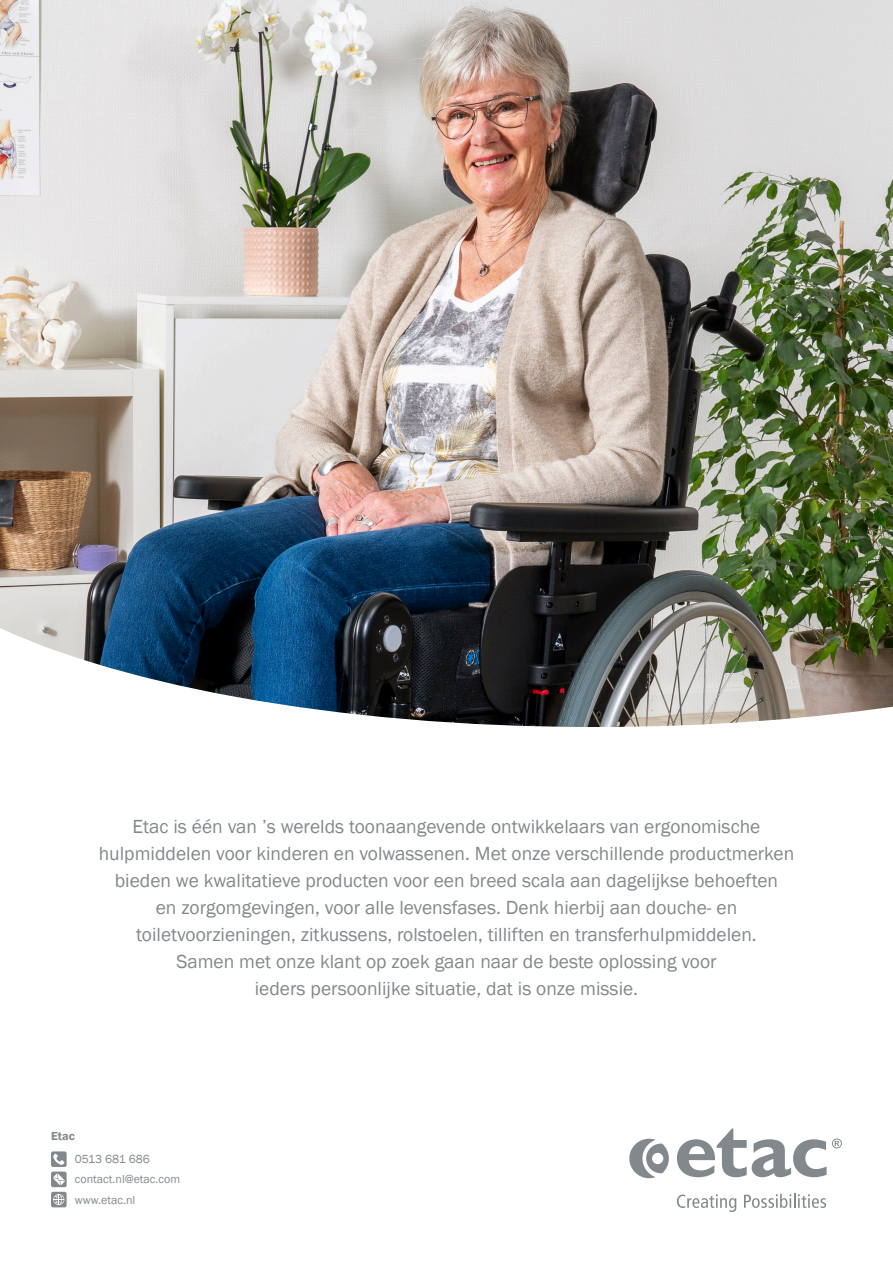
<style>
.page{position:relative;width:893px;height:1263px;background:#fff}
.page>*{position:absolute;margin:0;border:0;box-sizing:border-box;transform-origin:0 0}
.t1{font:19.5px/27px "Franklin Gothic";color:#83888c;text-align:center}
.t2{font:12px/20.2px "Franklin Gothic";color:#83888c}
.t3{font:600 12px "Franklin Gothic";color:#83888c}
</style>
<div class="page">
<img style="left:0;top:0;width:893px;height:618px">
<svg style="left:0;top:618px;width:893px;height:592px"></svg>
<div style="left:51px;top:1151px;width:16px;height:16px;background:#83888c;border-radius:2px"></div>
<svg style="left:53px;top:1153px;width:11px;height:12px"></svg>
<div style="left:51px;top:1171px;width:16px;height:16px;background:#83888c;border-radius:2px"></div>
<svg style="left:53px;top:1173px;width:12px;height:12px"></svg>
<div style="left:51px;top:1192px;width:16px;height:15px;background:#83888c;border-radius:2px"></div>
<svg style="left:53px;top:1194px;width:11px;height:11px"></svg>
<svg style="left:677px;top:1128px;width:165px;height:49px"></svg>
<svg style="left:629px;top:1139px;width:40px;height:39px"></svg>
<svg style="left:677px;top:1194px;width:59px;height:18px"></svg>
<svg style="left:744px;top:1194px;width:82px;height:14px"></svg>
<p class="t1" style="left:99px;top:813px;width:697px">Etac is één van ’s werelds toonaangevende ontwikkelaars van ergonomische hulpmiddelen voor kinderen en volwassenen. Met onze verschillende productmerken bieden we kwalitatieve producten voor een breed scala aan dagelijkse behoeften<br>en zorgomgevingen, voor alle levensfases. Denk hierbij aan douche- en toiletvoorzieningen, zitkussens, rolstoelen, tilliften en transferhulpmiddelen.<br>Samen met onze klant op zoek gaan naar de beste oplossing voor<br>ieders persoonlijke situatie, dat is onze missie.</p>
<p class="t3" style="left:51px;top:1128px;width:25px">Etac</p>
<p class="t2" style="left:75px;top:1149px;width:107px">0513 681 686 contact.nl@etac.com www.etac.nl</p>
</div>
